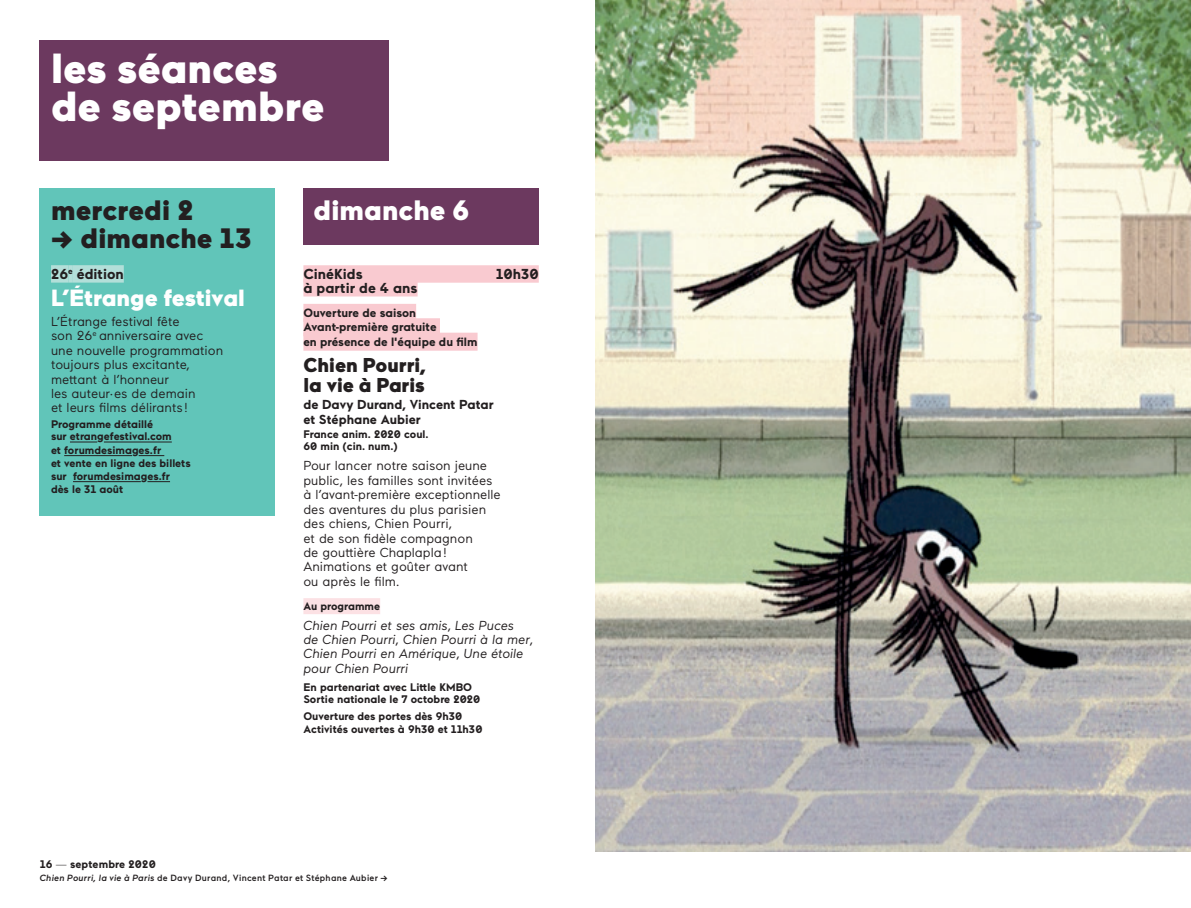
<style>
.page{position:relative;width:1191px;height:908px;background:#fff}
.page>*{position:absolute;margin:0;border:0;box-sizing:border-box;transform-origin:0 0}
.t1{font:900 42px/38px "Maax";color:#fff}
.t2{font:900 28px "Maax";letter-spacing:.005em;color:#231f20}
.t3{font:900 28px "Maax";letter-spacing:.005em;color:#fff}
.t4{font:900 23.4px "Maax";letter-spacing:.005em;color:#fff}
.t5{font:900 20px/20.4px "Maax";color:#231f20}
.t6{font:700 14.4px "Maax";color:#231f20}
.t7{font:13px/14.4px "Maax";color:#231f20}
.t8{font:italic 13px/14.4px "Maax";color:#231f20}
.t9{font:700 13px/14.4px "Maax";color:#231f20}
.t10{font:700 12px/14.4px "Maax";color:#231f20}
.t11{font:700 11px/12.4px "Maax";color:#231f20}
.t12{font:500 9px "Maax";letter-spacing:.03em;color:#231f20}
.s1{font-weight:300}
.s2{font-style:normal}
.s3{font-style:italic}
</style>
<div class="page">
<div style="left:303px;top:189px;width:236px;height:56px;background:#6c395f"></div>
<div style="left:303px;top:265px;width:236px;height:17px;background:#f9cad0"></div>
<div style="left:303px;top:279px;width:114px;height:17px;background:#f9cad0"></div>
<div style="left:303px;top:304px;width:113px;height:18px;background:#f9cad0"></div>
<div style="left:303px;top:318px;width:137px;height:18px;background:#f9cad0"></div>
<div style="left:303px;top:332px;width:174px;height:18px;background:#f9cad0"></div>
<div style="left:303px;top:598px;width:77px;height:16px;background:#fce1e4"></div>
<div style="left:40px;top:40px;width:349px;height:120px;background:#6c395f"></div>
<img style="left:595px;top:0;width:596px;height:850px">
<div style="left:40px;top:189px;width:235px;height:326px;background:#61c5b9"></div>
<div style="left:51px;top:265px;width:17px;height:17px;background:#b3dfd9"></div>
<div style="left:68px;top:265px;width:5px;height:17px;background:#b3dfd9"></div>
<div style="left:73px;top:265px;width:51px;height:17px;background:#b3dfd9"></div>
<svg style="left:70px;top:441px;width:27px;height:1px"></svg>
<hr style="left:104px;top:441px;width:68px;height:1px;background:#231f20">
<hr style="left:64px;top:455px;width:68px;height:1px;background:#231f20">
<svg style="left:139px;top:455px;width:25px;height:1px"></svg>
<hr style="left:73px;top:481px;width:68px;height:1px;background:#231f20">
<svg style="left:147px;top:481px;width:23px;height:1px"></svg>
<h1 class="t1" style="left:51px;top:47px;width:275px">les séances de septembre</h1>
<h2 class="t2" style="left:51px;top:192px;width:144px">mercredi 2</h2>
<h2 class="t2" style="left:51px;top:220px;width:202px">→ dimanche 13</h2>
<p class="t6" style="left:51px;top:264px;width:74px">26<sup>e</sup> édition</p>
<h3 class="t4" style="left:51px;top:282px;width:195px">L’Étrange festival</h3>
<p class="t7" style="left:51px;top:313px;width:174px">L’Étrange festival fête<br>son 26<sup>e</sup> anniversaire avec une nouvelle programmation toujours plus excitante, mettant à l’honneur<br>les auteur·es de demain<br>et leurs films délirants !</p>
<p class="t11" style="left:51px;top:417px;width:122px">Programme détaillé<br>sur etrangefestival.com</p>
<p class="t11" style="left:51px;top:442px;width:141px;line-height:13.6px">et forumdesimages.fr<br>et vente en ligne des billets</p>
<p class="t11" style="left:51px;top:468px;width:120px;line-height:13.6px">sur forumdesimages.fr dès le 31 août</p>
<p class="t11" style="left:40px;top:857px;width:118px">16 <span class="s1">—</span> septembre 2020</p>
<h2 class="t3" style="left:314px;top:191px;width:157px">dimanche 6</h2>
<p class="t6" style="left:303px;top:264px;width:61px">CinéKids</p>
<p class="t6" style="left:496px;top:264px;width:45px">10h30</p>
<p class="t6" style="left:303px;top:278px;width:116px">à partir de 4 ans</p>
<p class="t10" style="left:303px;top:305px;width:176px">Ouverture de saison<br>Avant-première gratuite<br>en présence de l'équipe du film</p>
<h3 class="t5" style="left:303px;top:353px;width:123px">Chien Pourri, la vie à Paris</h3>
<p class="t9" style="left:303px;top:397px;width:192px">de Davy Durand, Vincent Patar et Stéphane Aubier</p>
<p class="t11" style="left:303px;top:427px;width:127px">France anim. 2020 coul.<br>60 min (cin. num.)</p>
<p class="t7" style="left:303px;top:458px;width:199px">Pour lancer notre saison jeune public, les familles sont invitées à l’avant‑première exceptionnelle des aventures du plus parisien des chiens, Chien Pourri,<br>et de son fidèle compagnon<br>de gouttière Chaplapla !<br>Animations et goûter avant<br>ou après le film.</p>
<p class="t11" style="left:303px;top:598px;width:78px">Au programme</p>
<p class="t8" style="left:303px;top:617px;width:231px">Chien Pourri et ses amis<span class="s2">,</span> Les Puces<br>de Chien Pourri<span class="s2">,</span> Chien Pourri à la mer<span class="s2">,<br></span>Chien Pourri en Amérique<span class="s2">,</span> Une étoile pour Chien Pourri</p>
<p class="t11" style="left:303px;top:680px;width:178px">En partenariat avec Little KMBO<br>Sortie nationale le 7 octobre 2020</p>
<p class="t11" style="left:303px;top:709px;width:181px">Ouverture des portes dès 9h30<br>Activités ouvertes à 9h30 et 11h30</p>
<p class="t12" style="left:40px;top:871px;width:350px"><span class="s3">Chien Pourri, la vie à Paris</span> de Davy Durand, Vincent Patar et Stéphane Aubier →</p>
</div>
